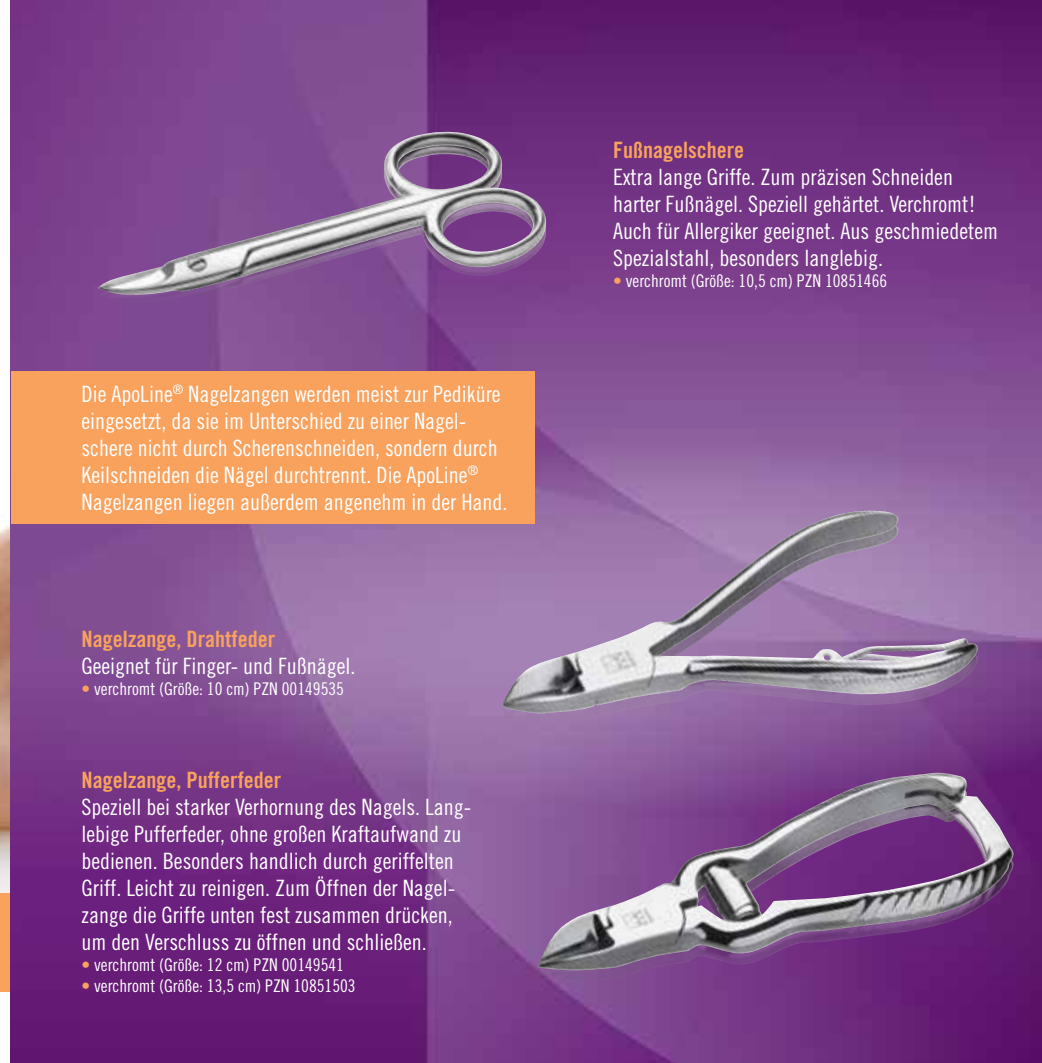
<style>
.page{position:relative;width:1042px;height:1063px;background:#fff}
.page>*{position:absolute;margin:0;border:0;box-sizing:border-box;transform-origin:0 0}
.t1{font:22.5px/27px "Trade Gothic LT Std Cn 18";color:#fff}
.t2{font:22.5px "Trade Gothic LT Std Bd Cn 20";color:#f9a25e}
.t3{font:17.5px "Trade Gothic LT Std Cn 18";color:#fff}
.s1{color:#f9a25e}
</style>
<div class="page">
<img style="left:0;top:0;width:11px;height:894px">
<div style="left:0;top:894px;width:12px;height:98px;background:#f9a25e"></div>
<img style="left:11px;top:0;width:1031px;height:1063px">
<img style="left:407px;top:141px;width:39px;height:7px">
<img style="left:407px;top:132px;width:39px;height:7px">
<img style="left:502px;top:713px;width:480px;height:11px">
<img style="left:502px;top:511px;width:480px;height:202px">
<img style="left:538px;top:971px;width:477px;height:11px">
<img style="left:538px;top:773px;width:477px;height:198px">
<div style="left:11px;top:371px;width:523px;height:153px;background:#f9a25e"></div>
<p class="t1" style="left:81px;top:380px;width:428px">Die ApoLine<sup>®</sup> Nagelzangen werden meist zur Pediküre eingesetzt, da sie im Unterschied zu einer Nagel&shy;schere nicht durch Scherenschneiden, sondern durch Keilschneiden die Nägel durchtrennt. Die ApoLine<sup>® </sup>Nagelzangen liegen außerdem angenehm in der Hand.</p>
<p class="t2" style="left:81px;top:626px;width:195px">Nagelzange, Drahtfeder</p>
<p class="t1" style="left:81px;top:653px;width:276px">Geeignet für Finger- und Fußnägel.</p>
<p class="t3" style="left:81px;top:679px;width:264px"><span class="s1">•</span> verchromt (Größe: 10 cm) PZN 00149535</p>
<p class="t2" style="left:81px;top:766px;width:201px">Nagelzange, Pufferfeder</p>
<p class="t1" style="left:81px;top:793px;width:391px">Speziell bei starker Verhornung des Nagels. Lang&shy;lebige Pufferfeder, ohne großen Kraftaufwand zu bedienen. Besonders handlich durch geriffelten Griff. Leicht zu reinigen. Zum Öffnen der Nagel&shy;zange die Griffe unten fest zusammen drücken, um den Verschluss zu öffnen und schließen.</p>
<p class="t3" style="left:81px;top:955px;width:264px"><span class="s1">•</span> verchromt (Größe: 12 cm) PZN 00149541</p>
<p class="t3" style="left:81px;top:976px;width:276px"><span class="s1">•</span> verchromt (Größe: 13,5 cm) PZN 10851503</p>
<p class="t2" style="left:613px;top:136px;width:133px">Fußnagelschere</p>
<p class="t1" style="left:613px;top:163px;width:386px">Extra lange Griffe. Zum präzisen Schneiden harter Fußnägel. Speziell gehärtet. Verchromt!<br>Auch für Allergiker geeignet. Aus geschmiedetem Spezialstahl, besonders langlebig.</p>
<p class="t3" style="left:613px;top:270px;width:276px"><span class="s1">•</span> verchromt (Größe: 10,5 cm) PZN 10851466</p>
</div>
